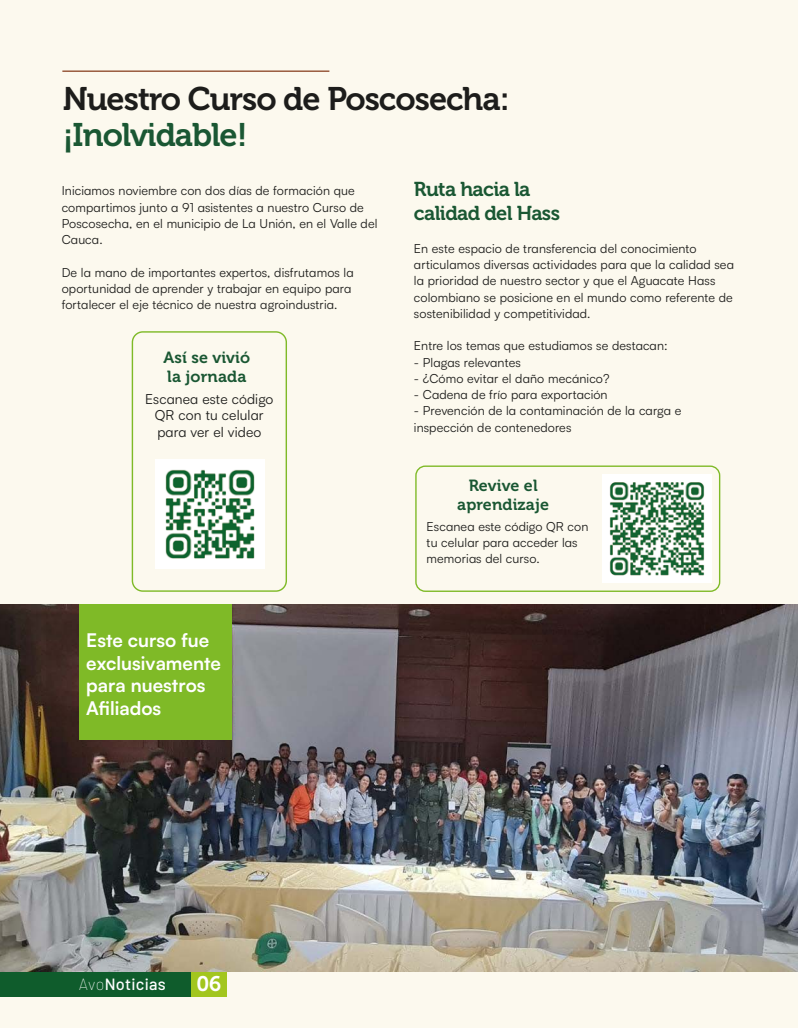
<style>
.page{position:relative;width:798px;height:1028px;background:#fff}
.page>*{position:absolute;margin:0;border:0;box-sizing:border-box;transform-origin:0 0}
.t1{font:32.5px "Museo 700";letter-spacing:-.03em;color:#1d1d1b}
.t2{font:32.5px "Museo 700";letter-spacing:-.03em;color:#1a5733}
.t3{font:21px "Museo 700";color:#fff}
.t4{font:20px/23.8px "Museo 700";letter-spacing:-.03em;color:#1a5733}
.t5{font:700 18.75px/22.5px "Satoshi";color:#fff}
.t6{font:500 16.25px "Barlow";letter-spacing:.02em;color:#fff}
.t7{font:16.12px/18.8px "Museo 700";letter-spacing:.01em;color:#1a5733}
.t8{font:13.88px/16.2px "Satoshi";letter-spacing:.01em;color:#1d1d1b;text-align:center}
.t9{font:12.5px/16.2px "Satoshi";letter-spacing:.01em;color:#1d1d1b}
.s1{font-weight:100}
</style>
<div class="page">
<div style="left:0;top:0;width:797px;height:1028px;background:#fcf9ee"></div>
<hr style="left:62px;top:71px;width:267px;height:1px;background:#853b1b">
<img style="left:0;top:604px;width:797px;height:367px">
<div style="left:132px;top:331px;width:155px;height:261px;border:1px solid #7fba27;border-radius:10px"></div>
<img style="left:602px;top:474px;width:108px;height:109px">
<div style="left:415px;top:465px;width:305px;height:127px;border:1px solid #7fba27;border-radius:9px"></div>
<div style="left:79px;top:604px;width:153px;height:135px;background:#7fba27"></div>
<img style="left:155px;top:459px;width:109px;height:109px">
<div style="left:0;top:972px;width:191px;height:24px;background:#0f5c2c"></div>
<div style="left:191px;top:972px;width:35px;height:24px;background:#a2c61e"></div>
<h1 class="t1" style="left:63px;top:80px;width:448px">Nuestro Curso de Poscosecha:</h1>
<h1 class="t2" style="left:63px;top:117px;width:186px">¡Inolvidable!</h1>
<p class="t9" style="left:62px;top:182px;width:317px">Iniciamos noviembre con dos días de formación que compartimos junto a 91 asistentes a nuestro Curso de Poscosecha, en el municipio de La Unión, en el Valle del Cauca.</p>
<p class="t9" style="left:62px;top:263px;width:293px">De la mano de importantes expertos, disfrutamos la oportunidad de aprender y trabajar en equipo para fortalecer el eje técnico de nuestra agroindustria.</p>
<h3 class="t4" style="left:414px;top:177px;width:148px">Ruta hacia la calidad del Hass</h3>
<p class="t9" style="left:414px;top:240px;width:321px">En este espacio de transferencia del conocimiento articulamos diversas actividades para que la calidad sea la prioridad de nuestro sector y que el Aguacate Hass colombiano se posicione en el mundo como referente de sostenibilidad y competitividad.</p>
<p class="t9" style="left:414px;top:337px;width:255px">Entre los temas que estudiamos se destacan:</p>
<p class="t9" style="left:414px;top:353px;width:108px">- Plagas relevantes</p>
<p class="t9" style="left:414px;top:370px;width:197px">- ¿Cómo evitar el daño mecánico?</p>
<p class="t9" style="left:414px;top:386px;width:195px">- Cadena de frío para exportación</p>
<p class="t9" style="left:414px;top:402px;width:269px">- Prevención de la contaminación de la carga e inspección de contenedores</p>
<p class="t7" style="left:163px;top:348px;width:88px">Así se vivió la jornada</p>
<p class="t8" style="left:145px;top:390px;width:130px">Escanea este código<br>QR con tu celular para ver el video</p>
<p class="t7" style="left:457px;top:476px;width:93px;text-align:center">Revive el aprendizaje</p>
<h3 class="t5" style="left:86px;top:628px;width:136px">Este curso fue exclusivamente para nuestros<br>Afiliados</h3>
<h3 class="t6" style="left:79px;top:973px;width:88px"><span class="s1">Avo</span>Noticias</h3>
<h2 class="t3" style="left:196px;top:972px;width:26px">06</h2>
<p class="t9" style="left:426px;top:517px;width:163px">Escanea este código QR con tu celular para acceder las memorias del curso.</p>
</div>
